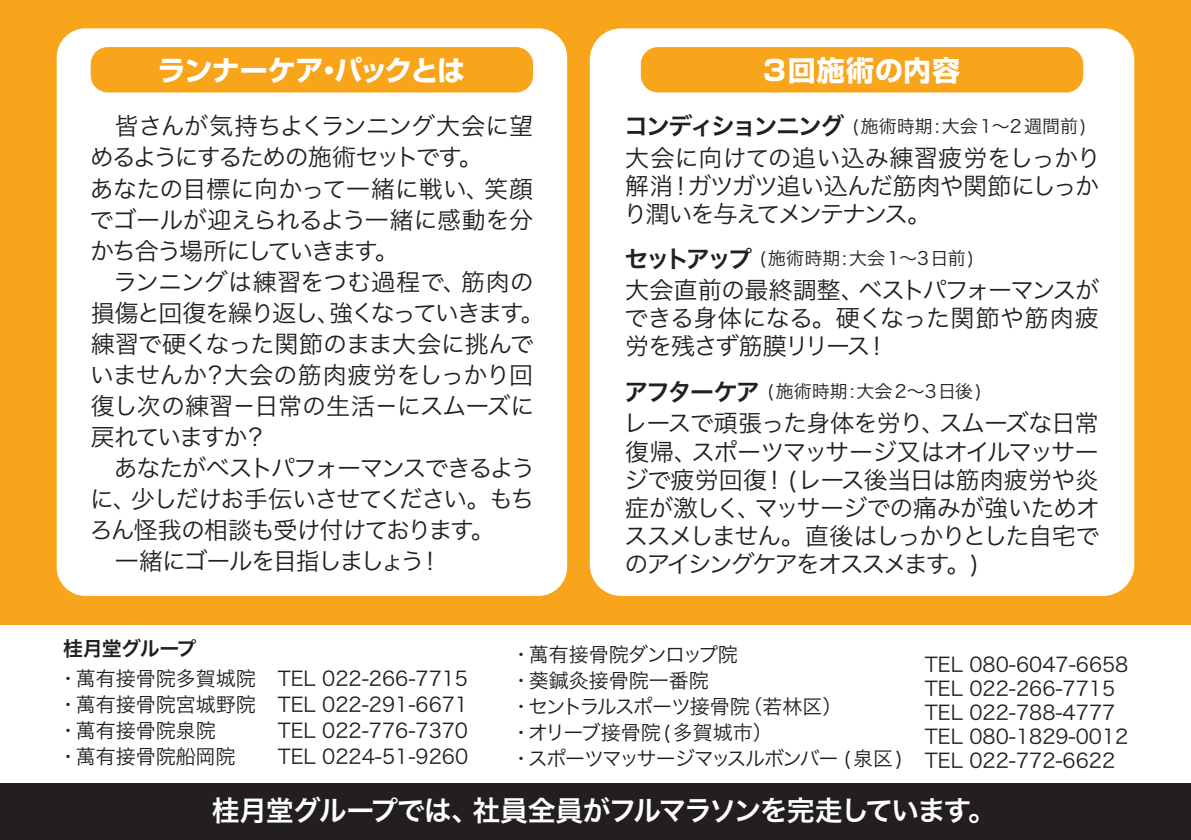
<style>
.page{position:relative;width:1191px;height:840px;background:#fff}
.page>*{position:absolute;margin:0;border:0;box-sizing:border-box;transform-origin:0 0}
.t1{font:28px "Hira Kaku Pro W6";letter-spacing:-.06em;color:#fff}
.t2{font:700 28px "Shin Go Pro";letter-spacing:-.045em;color:#fff}
.t3{font:700 28px "Shin Go Pro";letter-spacing:.03em;color:#fff}
.t4{font:24px/31px "Hira Kaku Pro W3";letter-spacing:-.055em;color:#231f20;text-align:justify}
.t5{font:20px/26px "Hira Kaku Pro W3";color:#231f20}
.t6{font:20px/26px "Hira Kaku Pro W3";letter-spacing:-.055em;color:#231f20}
.t7{font:20px "Hira Kaku Pro W6";letter-spacing:-.035em;color:#231f20}
.t8{font:18px "Hira Kaku Pro W3";color:#231f20}
.s1{font-family:"Hira Kaku Pro W6";font-size:24px}
</style>
<div class="page">
<div style="left:0;top:782px;width:1191px;height:57px;background:#231f20"></div>
<div style="left:0;top:0;width:1191px;height:624px;background:#f9a51b"></div>
<div style="left:57px;top:28px;width:510px;height:567px;background:#fff;border-radius:29px"></div>
<div style="left:91px;top:47px;width:442px;height:45px;background:#f9a51b;border-radius:17px"></div>
<div style="left:590px;top:28px;width:544px;height:567px;background:#fff;border-radius:31px"></div>
<div style="left:641px;top:47px;width:442px;height:45px;background:#f9a51b;border-radius:17px"></div>
<p class="t2" style="left:158px;top:48px;width:309px">ランナーケア・パックとは</p>
<p class="t4" style="left:89px;top:109px;width:457px;text-align:left">　皆さんが気持ちよくランニング大会に望めるようにするための施術セットです。<br>あなたの目標に向かって一緒に戦い、笑顔でゴールが迎えられるよう一緒に感動を分かち合う場所にしていきます。<br>　ランニングは練習をつむ過程で、筋肉の損傷と回復を繰り返し、強くなっていきます。練習で硬くなった関節のまま大会に挑んでいませんか？大会の筋肉疲労をしっかり回復し次の練習－日常の生活－にスムーズに戻れていますか？<br>　あなたがベストパフォーマンスできるように、少しだけお手伝いさせてください。もちろん怪我の相談も受け付けております。<br>　一緒にゴールを目指しましょう！</p>
<p class="t3" style="left:760px;top:48px;width:201px">３回施術の内容</p>
<p class="t8" style="left:624px;top:110px;width:464px"><span class="s1">コンディションニング</span> (施術時期:大会1～2週間前)</p>
<p class="t4" style="left:623px;top:142px;width:479px;line-height:28px">大会に向けての追い込み練習疲労をしっかり解消！ガツガツ追い込んだ筋肉や関節にしっかり潤いを与えてメンテナンス。</p>
<p class="t8" style="left:624px;top:242px;width:351px"><span class="s1">セットアップ</span> (施術時期:大会1～3日前)</p>
<p class="t4" style="left:624px;top:274px;width:476px;line-height:28px">大会直前の最終調整、ベストパフォーマンスができる身体になる。硬くなった関節や筋肉疲労を残さず筋膜リリース！</p>
<p class="t8" style="left:624px;top:375px;width:359px"><span class="s1">アフターケア</span> (施術時期:大会2～3日後)</p>
<p class="t4" style="left:623px;top:407px;width:478px;line-height:28px">レースで頑張った身体を労り、スムーズな日常復帰、スポーツマッサージ又はオイルマッサージで疲労回復！(レース後当日は筋肉疲労や炎症が激しく、マッサージでの痛みが強いためオススメしません。直後はしっかりとした自宅でのアイシングケアをオススメます。)</p>
<p class="t7" style="left:63px;top:629px;width:135px">桂月堂グループ</p>
<p class="t6" style="left:511px;top:639px;width:393px">・萬有接骨院ダンロップ院<br>・葵鍼灸接骨院一番院<br>・セントラルスポーツ接骨院（若林区）<br>・オリーブ接骨院(多賀城市）<br>・スポーツマッサージマッスルボンバー ( 泉区 )</p>
<p class="t5" style="left:925px;top:650px;width:205px;line-height:24px">TEL 080-6047-6658<br>TEL 022-266-7715<br>TEL 022-788-4777<br>TEL 080-1829-0012<br>TEL 022-772-6622</p>
<p class="t5" style="left:58px;top:663px;width:199px">・萬有接骨院多賀城院・萬有接骨院宮城野院・萬有接骨院泉院<br>・萬有接骨院船岡院</p>
<p class="t5" style="left:278px;top:663px;width:192px;text-align:justify">TEL 022-266-7715<br>TEL 022-291-6671<br>TEL 022-776-7370<br>TEL 0224-51-9260</p>
<p class="t1" style="left:212px;top:785px;width:786px">桂月堂グループでは、社員全員がフルマラソンを完走しています。</p>
</div>
